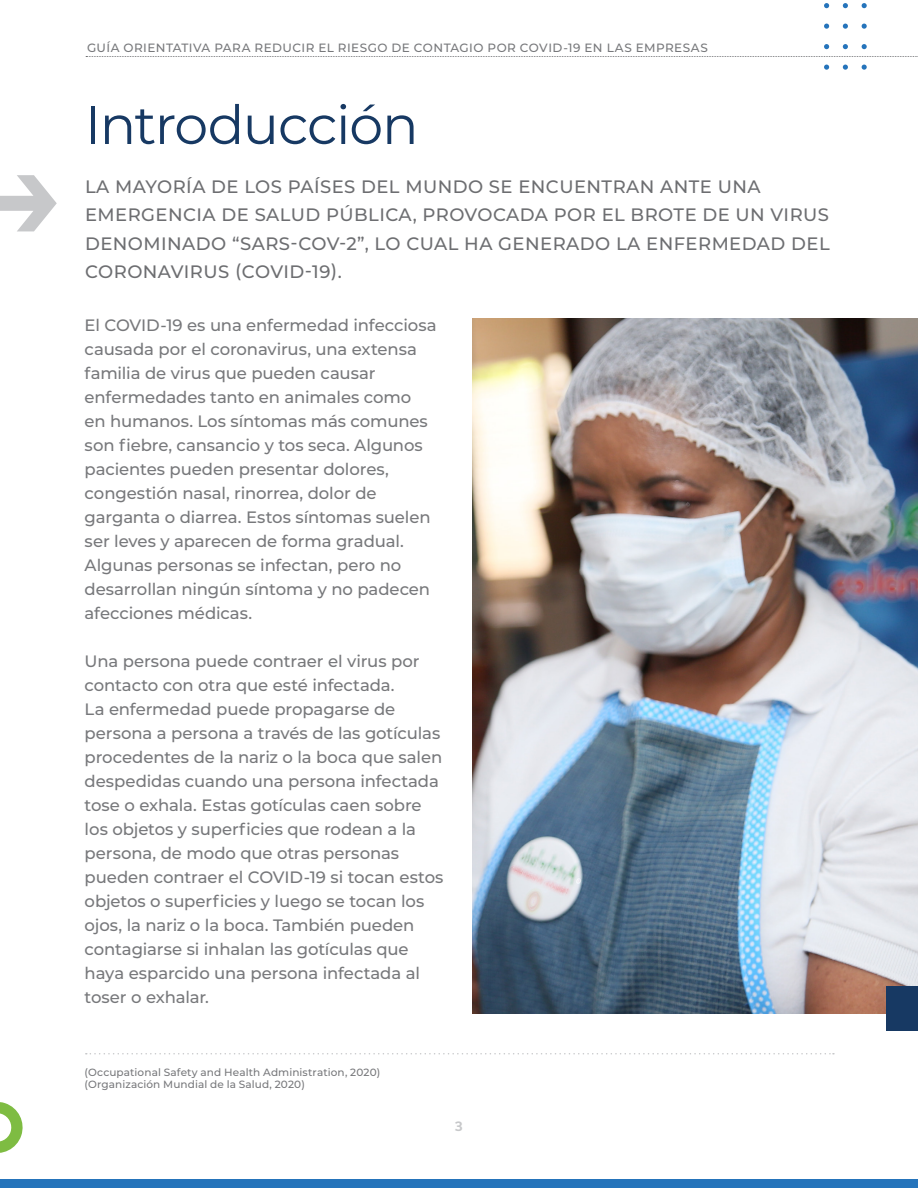
<style>
.page{position:relative;width:918px;height:1188px;background:#fff}
.page>*{position:absolute;margin:0;border:0;box-sizing:border-box;transform-origin:0 0}
.t1{font:54px "Montserrat";letter-spacing:-.025em;color:#173963}
.t2{font:500 18px/28.5px "Montserrat";letter-spacing:.025em;color:#6d6e71}
.t3{font:500 16.5px/24px "Montserrat";letter-spacing:-.005em;color:#77787b}
.t4{font:800 13.5px "Nunito Sans";color:#c7c8ca}
.t5{font:500 12px "Montserrat";letter-spacing:.04em;color:#77787b}
.t6{font:500 10.5px/12px "Montserrat";letter-spacing:.01em;color:#77787b}
</style>
<div class="page">
<svg style="left:862px;top:65px;width:5px;height:5px"></svg>
<svg style="left:843px;top:65px;width:5px;height:5px"></svg>
<svg style="left:824px;top:65px;width:5px;height:5px"></svg>
<svg style="left:862px;top:44px;width:5px;height:5px"></svg>
<svg style="left:843px;top:44px;width:5px;height:5px"></svg>
<svg style="left:824px;top:44px;width:5px;height:5px"></svg>
<svg style="left:862px;top:24px;width:5px;height:5px"></svg>
<svg style="left:843px;top:24px;width:5px;height:5px"></svg>
<svg style="left:824px;top:24px;width:5px;height:5px"></svg>
<svg style="left:862px;top:3px;width:5px;height:5px"></svg>
<svg style="left:843px;top:3px;width:5px;height:5px"></svg>
<svg style="left:824px;top:3px;width:5px;height:5px"></svg>
<div style="left:0;top:1179px;width:918px;height:9px;background:#2574bb"></div>
<svg style="left:0;top:1102px;width:23px;height:51px"></svg>
<svg style="left:86px;top:56px;width:832px;height:1px"></svg>
<img style="left:472px;top:318px;width:446px;height:696px">
<div style="left:887px;top:987px;width:31px;height:44px;background:#173963"></div>
<svg style="left:0;top:175px;width:57px;height:56px"></svg>
<svg style="left:86px;top:1053px;width:748px;height:1px"></svg>
<p class="t5" style="left:87px;top:39px;width:622px">GUÍA ORIENTATIVA PARA REDUCIR EL RIESGO DE CONTAGIO POR COVID-19 EN LAS EMPRESAS</p>
<h1 class="t1" style="left:85px;top:88px;width:335px">Introducción</h1>
<p class="t2" style="left:85px;top:171px;width:746px">LA MAYORÍA DE LOS PAÍSES DEL MUNDO SE ENCUENTRAN ANTE UNA EMERGENCIA DE SALUD PÚBLICA, PROVOCADA POR EL BROTE DE UN VIRUS DENOMINADO “SARS-COV-2”, LO CUAL HA GENERADO LA ENFERMEDAD DEL CORONAVIRUS (COVID-19).</p>
<p class="t3" style="left:85px;top:313px;width:353px">El COVID-19 es una enfermedad infecciosa causada por el coronavirus, una extensa familia de virus que pueden causar enfermedades tanto en animales como en humanos. Los síntomas más comunes son fiebre, cansancio y tos seca. Algunos pacientes pueden presentar dolores, congestión nasal, rinorrea, dolor de garganta o diarrea. Estos síntomas suelen ser leves y aparecen de forma gradual.<br>Algunas personas se infectan, pero no desarrollan ningún síntoma y no padecen afecciones médicas.</p>
<p class="t3" style="left:85px;top:649px;width:360px">Una persona puede contraer el virus por contacto con otra que esté infectada.<br>La enfermedad puede propagarse de persona a persona a través de las gotículas procedentes de la nariz o la boca que salen despedidas cuando una persona infectada tose o exhala. Estas gotículas caen sobre los objetos y superficies que rodean a la persona, de modo que otras personas pueden contraer el COVID-19 si tocan estos objetos o superficies y luego se tocan los ojos, la nariz o la boca. También pueden contagiarse si inhalan las gotículas que haya esparcido una persona infectada al toser o exhalar.</p>
<p class="t6" style="left:85px;top:1066px;width:297px">(Occupational Safety and Health Administration, 2020) (Organización Mundial de la Salud, 2020)</p>
<p class="t4" style="left:455px;top:1117px;width:10px">3</p>
</div>
